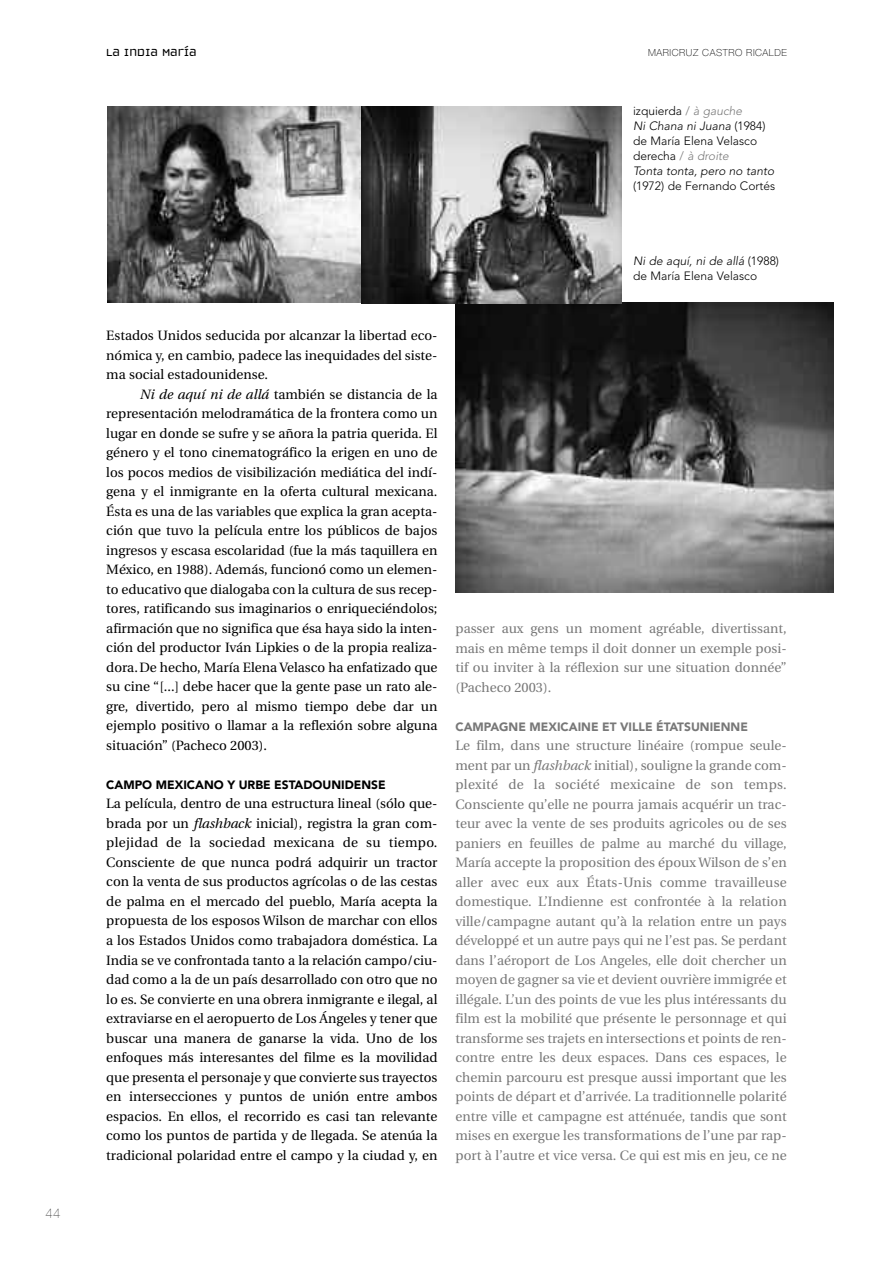
<style>
.page{position:relative;width:893px;height:1263px;background:#fff}
.page>*{position:absolute;margin:0;border:0;box-sizing:border-box;transform-origin:0 0}
.t1{font:15px "Cholla Unicase";color:#000}
.t2{font:13.5px/19.5px "Utopia";color:#000;text-align:justify}
.t3{font:13.5px/19.5px "Utopia";color:#787878;text-align:justify}
.t4{font:200 13.5px "Helvetica Neue";color:#000}
.t5{font:300 12px/15px "Avenir";color:#000}
.t6{font:900 12px "Avenir";color:#787878}
.t7{font:900 12px "Avenir";color:#000}
.t8{font:100 9.75px "Helvetica Neue East A";letter-spacing:.055em;color:#000}
.s1{color:#787878}
.s2{font-style:italic;color:#787878}
.s3{font-style:italic}
</style>
<div class="page">
<img style="left:108px;top:106px;width:253px;height:197px">
<img style="left:455px;top:302px;width:378px;height:291px">
<img style="left:361px;top:106px;width:260px;height:197px">
<p class="t4" style="left:46px;top:1205px;width:17px">44</p>
<p class="t1" style="left:106px;top:42px;width:92px">La India María</p>
<p class="t8" style="left:648px;top:49px;width:140px">MARICRUZ CASTRO RICALDE</p>
<p class="t5" style="left:633px;top:105px;width:144px">izquierda <span class="s1">/</span> <span class="s2">à gauche<br></span><span class="s3">Ni Chana ni Juana</span> (1984) de María Elena Velasco derecha <span class="s1">/</span> <span class="s2">à droite<br></span><span class="s3">Tonta tonta, pero no tanto </span>(1972) de Fernando Cortés</p>
<p class="t5" style="left:633px;top:255px;width:147px"><span class="s3">Ni de aquí, ni de allá</span> (1988) de María Elena Velasco</p>
<p class="t2" style="left:106px;top:327px;width:333px">Estados Unidos seducida por alcanzar la libertad eco-</p>
<p class="t2" style="left:106px;top:347px;width:333px">nómica y, en cambio, padece las inequidades del siste-</p>
<p class="t2" style="left:106px;top:366px;width:163px">ma social estadounidense.</p>
<p class="t2" style="left:140px;top:386px;width:299px"><span class="s3">Ni de aquí ni de allá</span> también se distancia de la</p>
<p class="t2" style="left:106px;top:405px;width:333px">representación melodramática de la frontera como un</p>
<p class="t2" style="left:106px;top:425px;width:333px">lugar en donde se sufre y se añora la patria querida. El</p>
<p class="t2" style="left:106px;top:444px;width:333px">género y el tono cinematográfico la erigen en uno de</p>
<p class="t2" style="left:106px;top:464px;width:333px">los pocos medios de visibilización mediática del indí-</p>
<p class="t2" style="left:106px;top:483px;width:333px">gena y el inmigrante en la oferta cultural mexicana.</p>
<p class="t2" style="left:106px;top:503px;width:333px">Ésta es una de las variables que explica la gran acepta-</p>
<p class="t2" style="left:106px;top:522px;width:333px">ción que tuvo la película entre los públicos de bajos</p>
<p class="t2" style="left:106px;top:542px;width:333px">ingresos y escasa escolaridad (fue la más taquillera en</p>
<p class="t2" style="left:106px;top:561px;width:333px">México, en 1988). Además, funcionó como un elemen-</p>
<p class="t2" style="left:106px;top:581px;width:333px">to educativo que dialogaba con la cultura de sus recep-</p>
<p class="t2" style="left:106px;top:600px;width:333px">tores, ratificando sus imaginarios o enriqueciéndolos;</p>
<p class="t2" style="left:106px;top:620px;width:333px">afirmación que no significa que ésa haya sido la inten-</p>
<p class="t2" style="left:106px;top:639px;width:333px">ción del productor Iván Lipkies o de la propia realiza-</p>
<p class="t2" style="left:106px;top:659px;width:333px">dora.De hecho, María Elena Velasco ha enfatizado que</p>
<p class="t2" style="left:106px;top:678px;width:333px">su cine “[...] debe hacer que la gente pase un rato ale-</p>
<p class="t2" style="left:106px;top:698px;width:333px">gre, divertido, pero al mismo tiempo debe dar un</p>
<p class="t2" style="left:106px;top:717px;width:333px">ejemplo positivo o llamar a la reflexión sobre alguna</p>
<p class="t2" style="left:106px;top:737px;width:162px">situación” (Pacheco 2003).</p>
<p class="t7" style="left:106px;top:780px;width:281px">CAMPO MEXICANO Y URBE ESTADOUNIDENSE</p>
<p class="t2" style="left:106px;top:795px;width:333px">La película, dentro de una estructura lineal (sólo que&shy;brada por un <span class="s3">flashback</span> inicial), registra la gran com&shy;plejidad de la sociedad mexicana de su tiempo.<br>Consciente de que nunca podrá adquirir un tractor con la venta de sus productos agrícolas o de las cestas de palma en el mercado del pueblo, María acepta la propuesta de los esposos Wilson de marchar con ellos a los Estados Unidos como trabajadora doméstica. La India se ve confrontada tanto a la relación campo/ciu&shy;dad como a la de un país desarrollado con otro que no lo es. Se convierte en una obrera inmigrante e ilegal, al extraviarse en el aeropuerto de Los Ángeles y tener que buscar una manera de ganarse la vida. Uno de los enfoques más interesantes del filme es la movilidad que presenta el personaje y que convierte sus trayectos en intersecciones y puntos de unión entre ambos espacios. En ellos, el recorrido es casi tan relevante como los puntos de partida y de llegada. Se atenúa la tradicional polaridad entre el campo y la ciudad y, en</p>
<p class="t3" style="left:455px;top:620px;width:333px">passer aux gens un moment agréable, divertissant, mais en même temps il doit donner un exemple posi&shy;tif ou inviter à la réflexion sur une situation donnée” (Pacheco 2003).</p>
<p class="t6" style="left:455px;top:721px;width:294px">CAMPAGNE MEXICAINE ET VILLE ÉTATSUNIENNE</p>
<p class="t3" style="left:455px;top:737px;width:333px">Le film, dans une structure linéaire (rompue seule&shy;ment par un <span class="s3">flashback</span> initial), souligne la grande com&shy;plexité de la société mexicaine de son temps.<br>Consciente qu’elle ne pourra jamais acquérir un trac&shy;teur avec la vente de ses produits agricoles ou de ses paniers en feuilles de palme au marché du village, María accepte la proposition des époux Wilson de s’en aller avec eux aux États-Unis comme travailleuse domestique. L’Indienne est confrontée à la relation ville/campagne autant qu’à la relation entre un pays développé et un autre pays qui ne l’est pas. Se perdant dans l’aéroport de Los Angeles, elle doit chercher un moyen de gagner sa vie et devient ouvrière immigrée et illégale. L’un des points de vue les plus intéressants du film est la mobilité que présente le personnage et qui transforme ses trajets en intersections et points de ren&shy;contre entre les deux espaces. Dans ces espaces, le chemin parcouru est presque aussi important que les points de départ et d’arrivée. La traditionnelle polarité entre ville et campagne est atténuée, tandis que sont mises en exergue les transformations de l’une par rap&shy;port à l’autre et vice versa. Ce qui est mis en jeu, ce ne</p>
</div>
